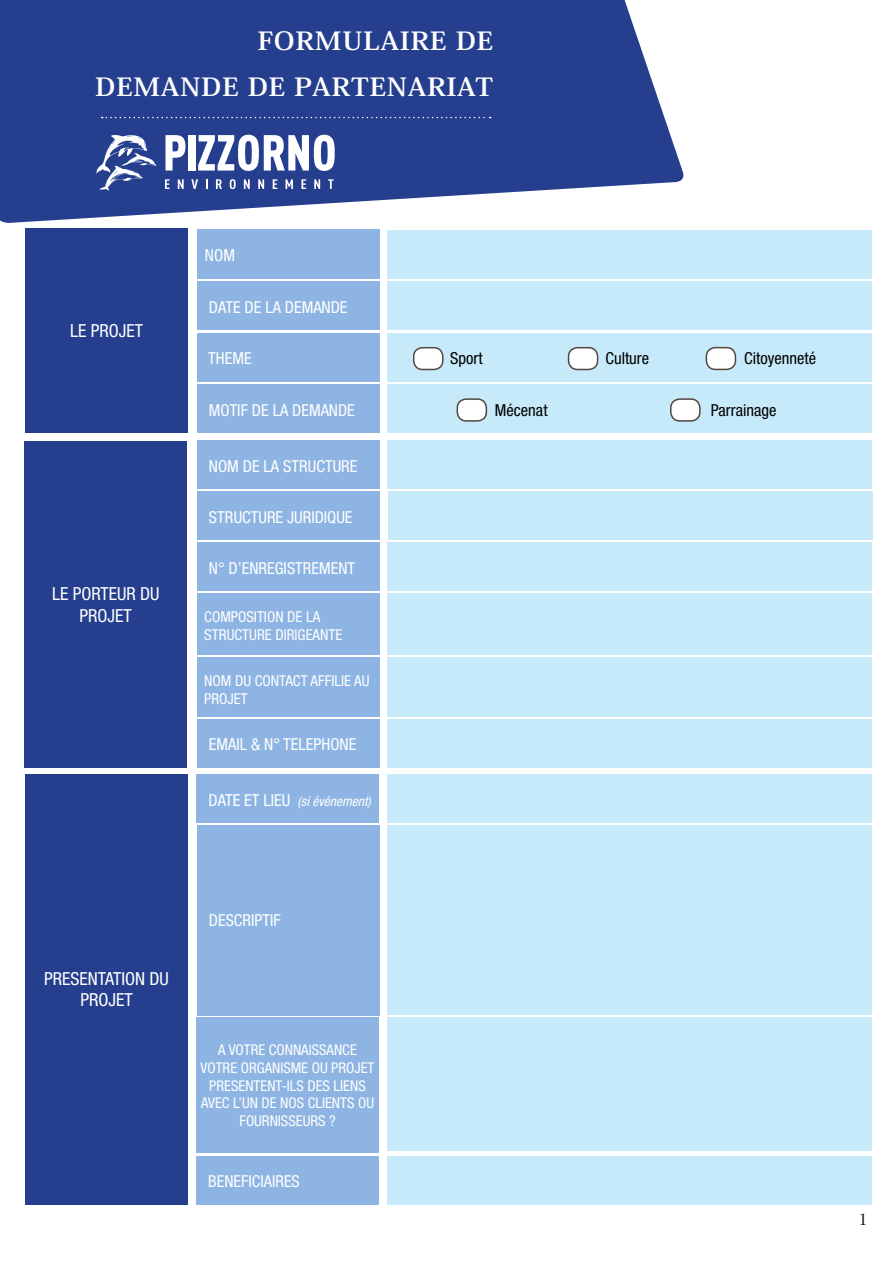
<style>
.page{position:relative;width:893px;height:1263px;background:#fff}
.page>*{position:absolute;margin:0;border:0;box-sizing:border-box;transform-origin:0 0}
.t1{font:700 24.75px "Koz Min Pr 6 N";letter-spacing:.02em;color:#fff;scale:1.16 1}
.t2{font:condensed 18px/21.6px "Helvetica Neue LT Std";color:#fff;text-align:center}
.t3{font:18px "Minion Pro";color:#231f20}
.t4{font:condensed 16.5px "Helvetica Neue LT Std";color:#fff}
.t5{font:condensed 16.5px "Helvetica Neue LT Std";color:#000}
.t6{font:condensed 15px "Helvetica Neue LT Std";color:#fff}
.t7{font:condensed 14.85px/17.9px "Helvetica Neue LT Std";color:#fff;text-align:center}
.t8{font:italic condensed 13.5px "Helvetica Neue LT Std";color:#fff}
.s1{font-style:normal;font-size:16.5px}
</style>
<div class="page">
<div style="left:387px;top:384px;width:485px;height:49px;background:#c6eafa"></div>
<svg style="left:0;top:0;width:684px;height:223px;fill:#253f8e"></svg>
<svg style="left:102px;top:117px;width:389px;height:1px"></svg>
<div style="left:26px;top:229px;width:162px;height:204px;background:#253f8e"></div>
<div style="left:197px;top:281px;width:182px;height:49px;background:#8db4e3"></div>
<div style="left:197px;top:384px;width:182px;height:49px;background:#8db4e3"></div>
<div style="left:387px;top:333px;width:485px;height:48px;background:#c6eafa"></div>
<div style="left:414px;top:348px;width:29px;height:21px;background:#fff;border-radius:9px"></div>
<div style="left:413px;top:347px;width:31px;height:23px;border:2px solid #524741;border-radius:9px"></div>
<div style="left:568px;top:348px;width:30px;height:21px;background:#fff;border-radius:9px"></div>
<div style="left:568px;top:347px;width:30px;height:23px;border:2px solid #524741;border-radius:9px"></div>
<div style="left:706px;top:348px;width:29px;height:21px;background:#fff;border-radius:9px"></div>
<div style="left:706px;top:347px;width:30px;height:23px;border:2px solid #524741;border-radius:9px"></div>
<div style="left:25px;top:441px;width:162px;height:326px;background:#253f8e"></div>
<div style="left:197px;top:440px;width:182px;height:49px;background:#8db4e3"></div>
<div style="left:197px;top:491px;width:182px;height:49px;background:#8db4e3"></div>
<div style="left:197px;top:542px;width:182px;height:49px;background:#8db4e3"></div>
<div style="left:197px;top:657px;width:182px;height:59px;background:#8db4e3"></div>
<div style="left:197px;top:719px;width:182px;height:49px;background:#8db4e3"></div>
<div style="left:26px;top:774px;width:162px;height:430px;background:#253f8e"></div>
<div style="left:197px;top:825px;width:182px;height:190px;background:#8db4e3"></div>
<div style="left:197px;top:774px;width:182px;height:48px;background:#8db4e3"></div>
<div style="left:196px;top:1155px;width:183px;height:49px;background:#8db4e3"></div>
<div style="left:197px;top:593px;width:182px;height:62px;background:#8db4e3"></div>
<div style="left:197px;top:333px;width:183px;height:48px;background:#8db4e3"></div>
<div style="left:457px;top:399px;width:29px;height:22px;background:#fff;border-radius:9px"></div>
<div style="left:457px;top:398px;width:30px;height:24px;border:2px solid #524741;border-radius:9px"></div>
<div style="left:671px;top:399px;width:29px;height:22px;background:#fff;border-radius:9px"></div>
<div style="left:670px;top:398px;width:31px;height:24px;border:2px solid #524741;border-radius:9px"></div>
<svg style="left:96px;top:134px;width:60px;height:57px"></svg>
<svg style="left:230px;top:179px;width:6px;height:10px"></svg>
<svg style="left:216px;top:179px;width:6px;height:10px"></svg>
<svg style="left:244px;top:179px;width:6px;height:10px"></svg>
<svg style="left:178px;top:179px;width:6px;height:10px"></svg>
<svg style="left:191px;top:179px;width:7px;height:10px"></svg>
<svg style="left:165px;top:179px;width:5px;height:10px"></svg>
<svg style="left:301px;top:179px;width:5px;height:10px"></svg>
<svg style="left:285px;top:179px;width:8px;height:10px"></svg>
<svg style="left:328px;top:179px;width:6px;height:10px"></svg>
<svg style="left:314px;top:179px;width:6px;height:10px"></svg>
<svg style="left:273px;top:179px;width:4px;height:10px"></svg>
<svg style="left:258px;top:179px;width:6px;height:10px"></svg>
<svg style="left:165px;top:135px;width:20px;height:36px"></svg>
<svg style="left:198px;top:135px;width:137px;height:36px"></svg>
<div style="left:188px;top:135px;width:7px;height:36px;background:#fff"></div>
<div style="left:196px;top:1017px;width:183px;height:136px;background:#8db4e3"></div>
<div style="left:197px;top:229px;width:183px;height:50px;background:#8db4e3"></div>
<div style="left:387px;top:281px;width:485px;height:49px;background:#c6eafa"></div>
<div style="left:387px;top:230px;width:485px;height:49px;background:#c6eafa"></div>
<div style="left:387px;top:440px;width:485px;height:49px;background:#c6eafa"></div>
<div style="left:388px;top:491px;width:485px;height:49px;background:#c6eafa"></div>
<div style="left:387px;top:542px;width:485px;height:49px;background:#c6eafa"></div>
<div style="left:387px;top:593px;width:485px;height:62px;background:#c6eafa"></div>
<div style="left:387px;top:657px;width:485px;height:59px;background:#c6eafa"></div>
<div style="left:387px;top:719px;width:485px;height:49px;background:#c6eafa"></div>
<div style="left:387px;top:774px;width:485px;height:49px;background:#c6eafa"></div>
<div style="left:387px;top:825px;width:485px;height:189px;background:#c6eafa"></div>
<div style="left:387px;top:1017px;width:485px;height:134px;background:#c6eafa"></div>
<div style="left:387px;top:1155px;width:485px;height:49px;background:#c6eafa"></div>
<p class="t1" style="left:257px;top:27px;width:205px">FORMULAIRE DE</p>
<p class="t1" style="left:95px;top:73px;width:345px">DEMANDE DE PARTENARIAT</p>
<p class="t2" style="left:70px;top:320px;width:74px">LE PROJET</p>
<p class="t2" style="left:52px;top:583px;width:109px">LE PORTEUR DU<br>PROJET</p>
<p class="t4" style="left:205px;top:246px;width:31px">NOM</p>
<p class="t4" style="left:209px;top:297px;width:140px">DATE DE LA DEMANDE</p>
<p class="t4" style="left:208px;top:349px;width:45px">THEME</p>
<p class="t4" style="left:209px;top:401px;width:148px">MOTIF DE LA DEMANDE</p>
<p class="t4" style="left:209px;top:457px;width:150px">NOM DE LA STRUCTURE</p>
<p class="t4" style="left:209px;top:508px;width:145px">STRUCTURE JURIDIQUE</p>
<p class="t4" style="left:209px;top:559px;width:148px">N° D’ENREGISTREMENT</p>
<p class="t6" style="left:204px;top:608px;width:118px">COMPOSITION DE LA</p>
<p class="t6" style="left:204px;top:626px;width:140px">STRUCTURE DIRIGEANTE</p>
<p class="t6" style="left:204px;top:672px;width:167px">NOM DU CONTACT AFFILIE AU</p>
<p class="t6" style="left:204px;top:690px;width:45px">PROJET</p>
<p class="t4" style="left:209px;top:735px;width:149px">EMAIL &amp; N° TELEPHONE</p>
<p class="t8" style="left:209px;top:793px;width:164px"><span class="s1">DATE ET LIEU</span> (si événement)</p>
<p class="t2" style="left:44px;top:967px;width:126px">PRESENTATION DU<br>PROJET</p>
<p class="t4" style="left:209px;top:911px;width:73px">DESCRIPTIF</p>
<p class="t7" style="left:201px;top:1041px;width:175px">A VOTRE CONNAISSANCE<br>VOTRE ORGANISME OU PROJET<br>PRESENTENT-ILS DES LIENS<br>AVEC L’UN DE NOS CLIENTS OU<br>FOURNISSEURS ?</p>
<p class="t4" style="left:208px;top:1172px;width:93px">BENEFICIAIRES</p>
<p class="t5" style="left:450px;top:349px;width:34px">Sport</p>
<p class="t5" style="left:605px;top:349px;width:45px">Culture</p>
<p class="t5" style="left:744px;top:349px;width:73px">Citoyenneté</p>
<p class="t5" style="left:495px;top:400px;width:54px">Mécenat</p>
<p class="t5" style="left:711px;top:400px;width:67px">Parrainage</p>
<p class="t3" style="left:859px;top:1207px;width:10px">1</p>
</div>
